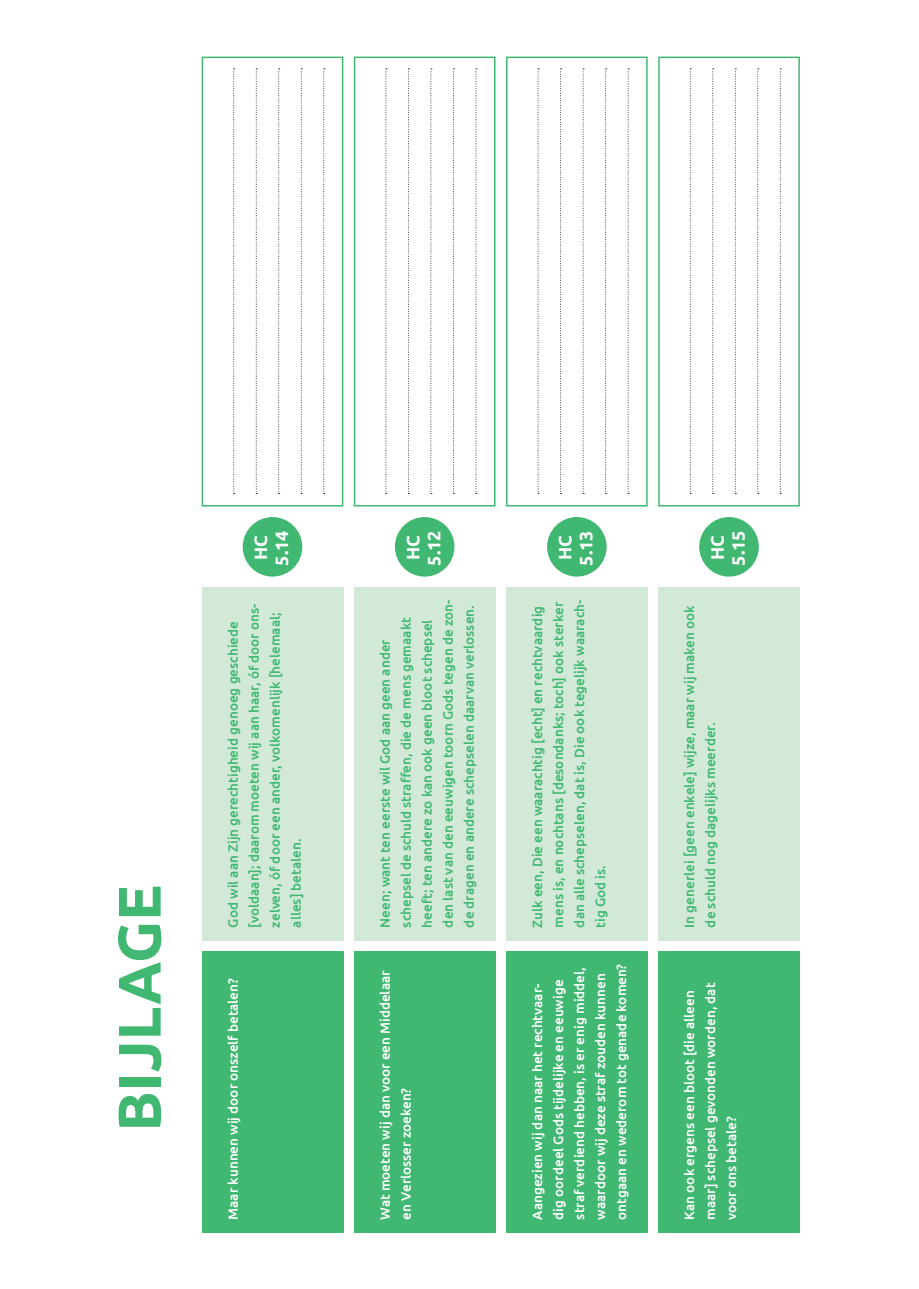
<style>
.page{position:relative;width:919px;height:1289px;background:#fff}
.page>*{position:absolute;margin:0;border:0;box-sizing:border-box;transform-origin:0 0}
.t1{font:700 60px "Ubuntu";color:#40b872}
.t2{font:700 18px/21px "Ubuntu";color:#fff;text-align:center}
.t3{font:500 13.5px/21px "Ubuntu";color:#40b872}
.t4{font:500 13.5px/21px "Ubuntu";color:#fff}
</style>
<div class="page">
<div style="left:202px;top:950px;width:141px;height:282px;background:#40b872"></div>
<div style="left:202px;top:587px;width:141px;height:353px;background:#d1e9d6"></div>
<div style="left:354px;top:950px;width:141px;height:282px;background:#40b872"></div>
<div style="left:354px;top:587px;width:141px;height:353px;background:#d1e9d6"></div>
<div style="left:506px;top:950px;width:141px;height:282px;background:#40b872"></div>
<div style="left:506px;top:587px;width:141px;height:353px;background:#d1e9d6"></div>
<div style="left:658px;top:950px;width:141px;height:282px;background:#40b872"></div>
<div style="left:658px;top:587px;width:141px;height:353px;background:#d1e9d6"></div>
<div style="left:658px;top:57px;width:141px;height:449px;border:2px solid #40b872"></div>
<div style="left:699px;top:517px;width:59px;height:59px;background:#40b872;border-radius:50%"></div>
<div style="left:506px;top:57px;width:141px;height:449px;border:2px solid #40b872"></div>
<div style="left:547px;top:517px;width:59px;height:59px;background:#40b872;border-radius:50%"></div>
<div style="left:354px;top:57px;width:141px;height:449px;border:2px solid #40b872"></div>
<div style="left:395px;top:517px;width:59px;height:59px;background:#40b872;border-radius:50%"></div>
<div style="left:202px;top:57px;width:141px;height:449px;border:2px solid #40b872"></div>
<div style="left:243px;top:517px;width:59px;height:59px;background:#40b872;border-radius:50%"></div>
<svg style="left:233px;top:68px;width:2px;height:426px"></svg>
<svg style="left:256px;top:68px;width:1px;height:426px"></svg>
<svg style="left:278px;top:68px;width:2px;height:426px"></svg>
<svg style="left:301px;top:68px;width:1px;height:426px"></svg>
<svg style="left:323px;top:68px;width:2px;height:426px"></svg>
<svg style="left:385px;top:68px;width:2px;height:426px"></svg>
<svg style="left:408px;top:68px;width:1px;height:426px"></svg>
<svg style="left:430px;top:68px;width:2px;height:426px"></svg>
<svg style="left:453px;top:68px;width:1px;height:426px"></svg>
<svg style="left:475px;top:68px;width:2px;height:426px"></svg>
<svg style="left:537px;top:68px;width:2px;height:426px"></svg>
<svg style="left:560px;top:68px;width:1px;height:426px"></svg>
<svg style="left:582px;top:68px;width:2px;height:426px"></svg>
<svg style="left:605px;top:68px;width:1px;height:426px"></svg>
<svg style="left:627px;top:68px;width:2px;height:426px"></svg>
<svg style="left:689px;top:68px;width:2px;height:426px"></svg>
<svg style="left:712px;top:68px;width:1px;height:426px"></svg>
<svg style="left:734px;top:68px;width:2px;height:426px"></svg>
<svg style="left:757px;top:68px;width:1px;height:426px"></svg>
<svg style="left:779px;top:68px;width:2px;height:426px"></svg>
<h1 class="t1" style="left:103px;top:1131px;width:248px;rotate:-90deg">BIJLAGE</h1>
<h2 class="t2" style="left:250px;top:565px;width:37px;rotate:-90deg">HC<br>5.14</h2>
<h2 class="t2" style="left:402px;top:565px;width:37px;rotate:-90deg">HC<br>5.12</h2>
<h2 class="t2" style="left:554px;top:565px;width:37px;rotate:-90deg">HC<br>5.13</h2>
<h2 class="t2" style="left:727px;top:565px;width:37px;rotate:-90deg">5.15</h2>
<h2 class="t2" style="left:706px;top:560px;width:26px;rotate:-90deg">HC</h2>
<p class="t3" style="left:222px;top:927px;width:325px;rotate:-90deg">God wil aan Zijn gerechtigheid genoeg geschiede [voldaan]; daarom moeten wij aan haar, óf door ons&shy;zelven, óf door een ander, volkomenlijk [helemaal; alles] betalen.</p>
<p class="t4" style="left:222px;top:1219px;width:242px;rotate:-90deg">Maar kunnen wij door onszelf betalen?</p>
<p class="t3" style="left:374px;top:927px;width:329px;rotate:-90deg">Neen; want ten eerste wil God aan geen ander schepsel de schuld straffen, die de mens gemaakt heeft; ten andere zo kan ook geen bloot schepsel den last van den eeuwigen toorn Gods tegen de zon&shy;de dragen en andere schepselen daarvan verlossen.</p>
<p class="t4" style="left:374px;top:1219px;width:250px;rotate:-90deg">Wat moeten wij dan voor een Middelaar en Verlosser zoeken?</p>
<p class="t3" style="left:526px;top:927px;width:329px;rotate:-90deg">Zulk een, Die een waarachtig [echt] en rechtvaardig mens is, en nochtans [desondanks; toch] ook sterker dan alle schepselen, dat is, Die ook tegelijk waarach&shy;tig God is.</p>
<p class="t4" style="left:526px;top:1219px;width:257px;rotate:-90deg">Aangezien wij dan naar het rechtvaar&shy;dig oordeel Gods tijdelijke en eeuwige straf verdiend hebben, is er enig middel, waardoor wij deze straf zouden kunnen ontgaan en wederom tot genade komen?</p>
<p class="t3" style="left:678px;top:927px;width:324px;rotate:-90deg">In generlei [geen enkele] wijze, maar wij maken ook de schuld nog dagelijks meerder.</p>
<p class="t4" style="left:678px;top:1219px;width:238px;rotate:-90deg">Kan ook ergens een bloot [die alleen maar] schepsel gevonden worden, dat voor ons betale?</p>
</div>
